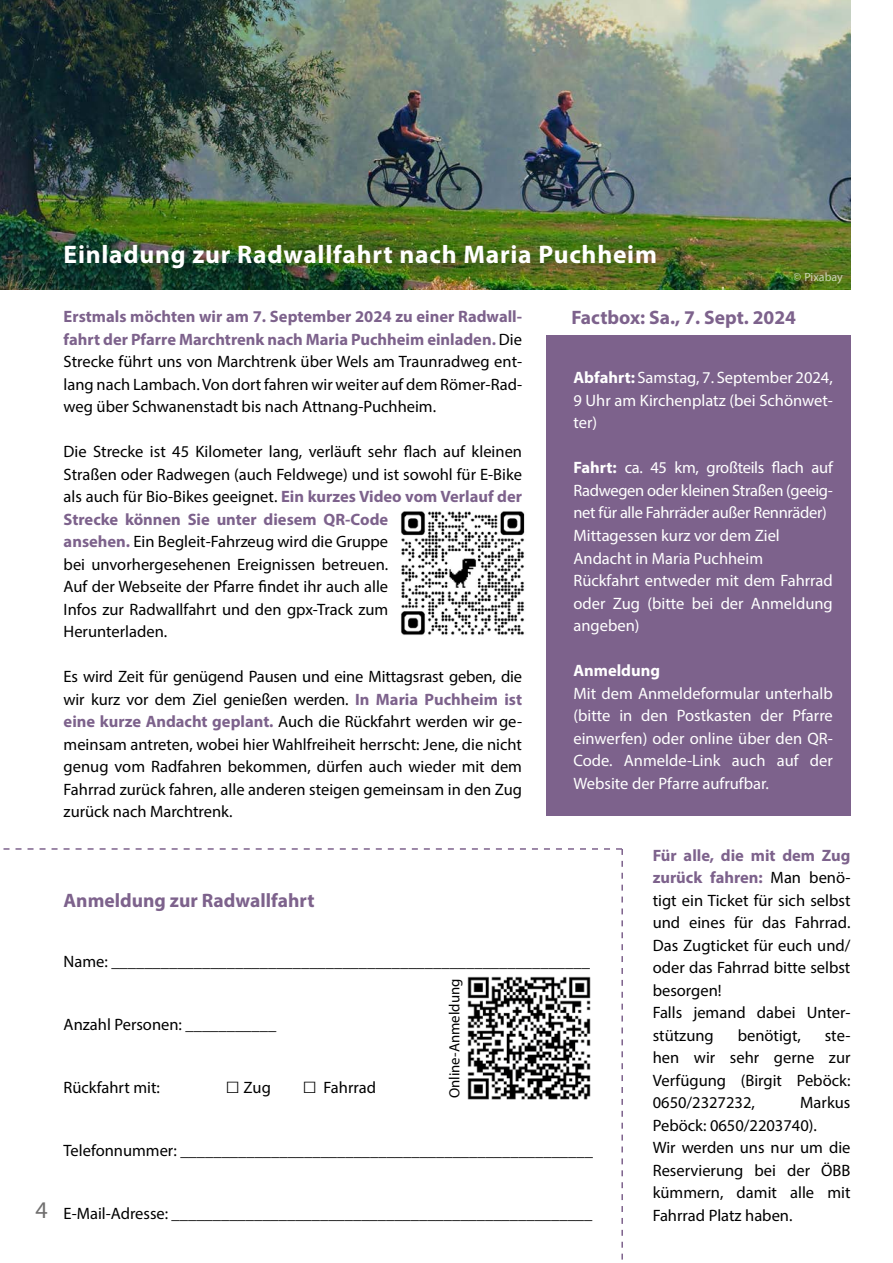
<style>
.page{position:relative;width:893px;height:1263px;background:#fff}
.page>*{position:absolute;margin:0;border:0;box-sizing:border-box;transform-origin:0 0}
.Headline_H1{font:700 25.5px "Myriad Pro";letter-spacing:.03em;color:#fff}
.t1{font:24px "Myriad Pro";color:#706f6f}
.Subline_H2{font:700 19.5px "Myriad Pro";color:#7d628c}
.Fließtext{font:16.5px/22.5px "Myriad Pro";color:#000;text-align:justify}
.Fließtext-2{font:16.5px/22.5px "Myriad Pro";color:#fff;text-align:justify}
.Fließtext-3{font:700 16.5px "Myriad Pro";color:#fff}
.t2{font:14.85px "Myriad Pro";color:#000}
.t3{font:12px "Myriad Pro";color:#fff}
.s1{font-weight:700;color:#7d628c}
.s2{font-weight:700}
.s3{font-family:"Arial";font-size:24px}
</style>
<div class="page">
<img style="left:0;top:0;width:850px;height:289px">
<div style="left:546px;top:335px;width:304px;height:480px;background:#7d628c"></div>
<svg style="left:3px;top:848px;width:620px;height:412px"></svg>
<img style="left:401px;top:511px;width:124px;height:124px">
<div style="left:448px;top:971px;width:147px;height:133px;background:#fff"></div>
<img style="left:467px;top:976px;width:124px;height:124px">
<h2 class="t1" style="left:35px;top:1195px;width:14px">4</h2>
<h1 class="Headline_H1" style="left:64px;top:238px;width:595px">Einladung zur Radwallfahrt nach Maria Puchheim</h1>
<p class="t3" style="left:794px;top:270px;width:51px">© Pixabay</p>
<p class="Fließtext" style="left:64px;top:305px;width:460px"><span class="s1">Erstmals möchten wir am 7. September 2024 zu einer Radwall&shy;fahrt der Pfarre Marchtrenk nach Maria Puchheim einladen.</span> Die Strecke führt uns von Marchtrenk über Wels am Traunradweg ent&shy;lang nach Lambach. Von dort fahren wir weiter auf dem Römer-Rad&shy;weg über Schwanenstadt bis nach Attnang-Puchheim.</p>
<p class="Fließtext" style="left:64px;top:440px;width:460px;text-align:left">Die Strecke ist 45 Kilometer lang, verläuft sehr flach auf kleinen Straßen oder Radwegen (auch Feldwege) und ist sowohl für E-Bike als auch für Bio-Bikes geeignet. <span class="s1">Ein kurzes Video vom Verlauf der Strecke können Sie unter diesem QR-Code<br>ansehen.</span> Ein Begleit-Fahrzeug wird die Gruppe<br>bei unvorhergesehenen Ereignissen betreuen.<br>Auf der Webseite der Pfarre findet ihr auch alle<br>Infos zur Radwallfahrt und den gpx-Track zum<br>Herunterladen.</p>
<p class="Fließtext" style="left:64px;top:665px;width:460px">Es wird Zeit für genügend Pausen und eine Mittagsrast geben, die wir kurz vor dem Ziel genießen werden. <span class="s1">In Maria Puchheim ist eine kurze Andacht geplant.</span> Auch die Rückfahrt werden wir ge&shy;meinsam antreten, wobei hier Wahlfreiheit herrscht: Jene, die nicht genug vom Radfahren bekommen, dürfen auch wieder mit dem Fahrrad zurück fahren, alle anderen steigen gemeinsam in den Zug zurück nach Marchtrenk.</p>
<h2 class="Subline_H2" style="left:571px;top:305px;width:226px">Factbox: Sa., 7. Sept. 2024</h2>
<p class="Fließtext-2" style="left:573px;top:366px;width:261px"><span class="s2">Abfahrt:</span> Samstag, 7. September 2024,</p>
<p class="Fließtext-2" style="left:573px;top:389px;width:261px">9 Uhr am Kirchenplatz (bei Schönwet&shy;ter)</p>
<p class="Fließtext-2" style="left:573px;top:456px;width:261px"><span class="s2">Fahrt:</span> ca. 45 km, großteils flach auf Radwegen oder kleinen Straßen (geeig&shy;net für alle Fahrräder außer Rennräder)</p>
<p class="Fließtext-2" style="left:573px;top:524px;width:208px">Mittagessen kurz vor dem Ziel</p>
<p class="Fließtext-2" style="left:573px;top:546px;width:191px">Andacht in Maria Puchheim</p>
<p class="Fließtext-2" style="left:573px;top:569px;width:261px">Rückfahrt entweder mit dem Fahrrad oder Zug (bitte bei der Anmeldung angeben)</p>
<p class="Fließtext-3" style="left:573px;top:660px;width:88px">Anmeldung</p>
<p class="Fließtext-2" style="left:573px;top:681px;width:261px">Mit dem Anmeldeformular unterhalb (bitte in den Postkasten der Pfarre einwerfen) oder online über den QR-Code. Anmelde-Link auch auf der Website der Pfarre aufrufbar.</p>
<h2 class="Subline_H2" style="left:64px;top:887px;width:252px">Anmeldung zur Radwallfahrt</h2>
<p class="Fließtext" style="left:64px;top:950px;width:528px">Name: __________________________________________________________</p>
<p class="Fließtext" style="left:64px;top:1013px;width:214px">Anzahl Personen: ___________</p>
<p class="Fließtext" style="left:64px;top:1076px;width:98px">Rückfahrt mit:</p>
<p class="Fließtext" style="left:226px;top:1076px;width:47px"><span class="s3">□</span> Zug</p>
<p class="Fließtext" style="left:302px;top:1076px;width:75px"><span class="s3">□</span> Fahrrad</p>
<p class="t2" style="left:445px;top:1098px;width:121px;rotate:-90deg">Online-Anmeldung</p>
<p class="Fließtext" style="left:64px;top:1139px;width:531px">Telefonnummer: __________________________________________________</p>
<p class="Fließtext" style="left:64px;top:1202px;width:530px">E-Mail-Adresse: ___________________________________________________</p>
<p class="Fließtext" style="left:653px;top:843px;width:199px"><span class="s1">Für alle, die mit dem Zug zurück fahren:</span> Man benö&shy;tigt ein Ticket für sich selbst und eines für das Fahrrad.<br>Das Zugticket für euch und/ oder das Fahrrad bitte selbst besorgen!</p>
<p class="Fließtext" style="left:653px;top:1001px;width:199px">Falls jemand dabei Unter&shy;stützung</p>
<p class="Fließtext" style="left:738px;top:1023px;width:65px">benötigt,</p>
<p class="Fließtext" style="left:653px;top:1023px;width:199px;text-indent:172px">ste&shy;hen wir sehr gerne zur Verfügung (Birgit Peböck:<br>0650/2327232,</p>
<p class="Fließtext" style="left:653px;top:1091px;width:199px;text-indent:148px">Markus<br>Peböck: 0650/2203740).</p>
<p class="Fließtext" style="left:653px;top:1136px;width:199px">Wir werden uns nur um die Reservierung bei der ÖBB kümmern, damit alle mit Fahrrad Platz haben.</p>
</div>
